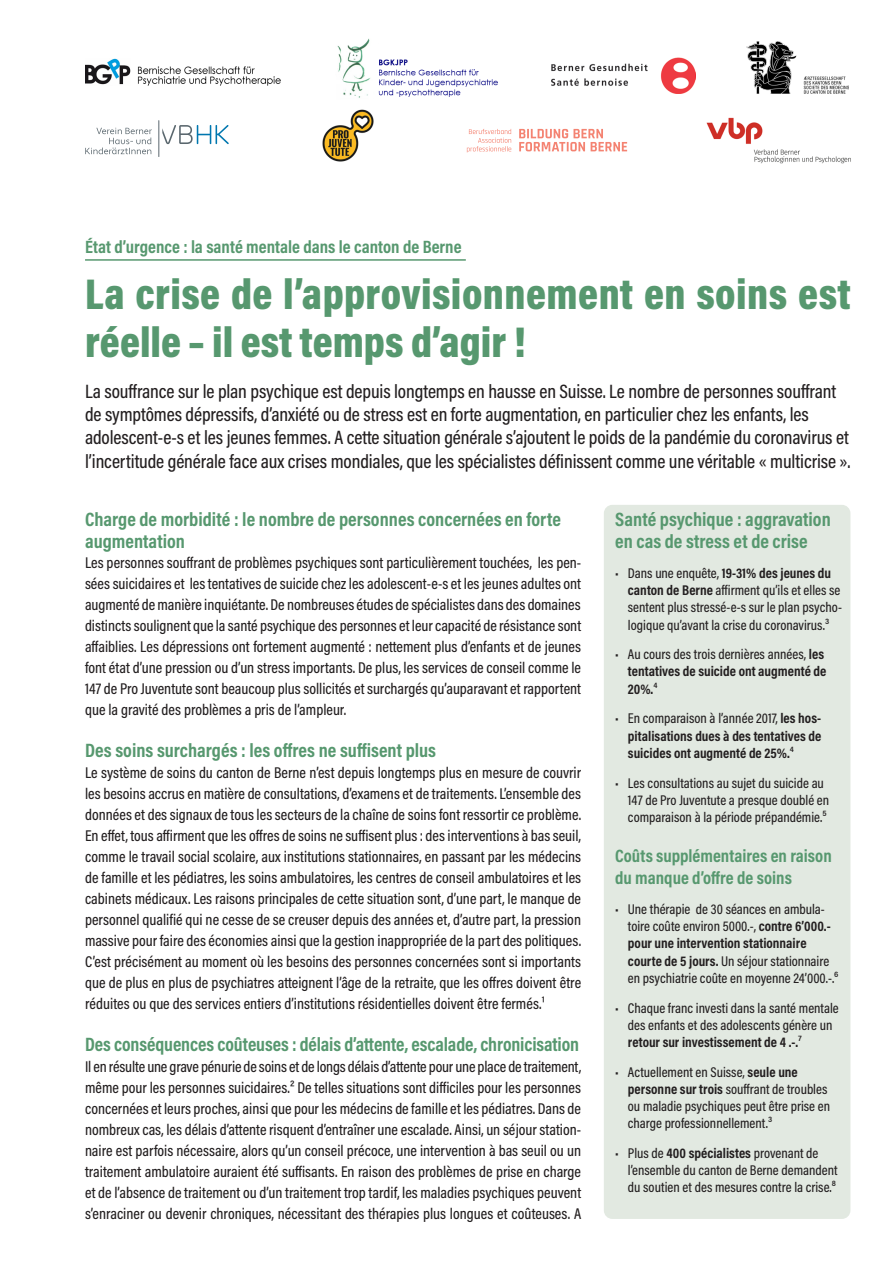
<style>
.page{position:relative;width:893px;height:1263px;background:#fff}
.page>*{position:absolute;margin:0;border:0;box-sizing:border-box;transform-origin:0 0}
.t1{font:900 43.5px/48px "Acumin Pro Cond";letter-spacing:.01em;color:#57986f}
.t2{font:500 19.5px/23.4px "Acumin Pro Cond";letter-spacing:-.005em;color:#231f20}
.t3{font:700 19.5px/22.5px "Acumin Pro Cond";color:#57986f}
.t4{font:700 18px/22.5px "Acumin Pro Cond";color:#57986f}
.t5{font:500 15.75px/21px "Acumin Pro Cond";color:#231f20;text-align:justify}
.t6{font:500 14.25px/17.1px "Acumin Pro Cond";color:#231f20}
.t7{font:700 14.25px/17.1px "Acumin Pro Cond";color:#231f20}
.s1{font-weight:700}
.s2{font-weight:500}
</style>
<div class="page">
<div style="left:604px;top:505px;width:246px;height:714px;background:#e2e9e1;border-radius:9px"></div>
<img style="left:337px;top:38px;width:161px;height:60px">
<img style="left:85px;top:59px;width:196px;height:26px">
<img style="left:551px;top:58px;width:144px;height:35px">
<svg style="left:519px;top:129px;width:108px;height:22px"></svg>
<svg style="left:467px;top:129px;width:44px;height:23px"></svg>
<img style="left:322px;top:109px;width:52px;height:53px">
<svg style="left:162px;top:125px;width:67px;height:19px"></svg>
<svg style="left:85px;top:128px;width:67px;height:26px"></svg>
<hr style="left:159px;top:121px;width:1px;height:36px;background:#5a676e">
<img style="left:706px;top:118px;width:145px;height:46px">
<img style="left:746px;top:41px;width:103px;height:53px">
<hr style="left:85px;top:259px;width:381px;height:2px;background:#57986f">
<p class="t4" style="left:85px;top:235px;width:378px">État d’urgence : la santé mentale dans le canton de Berne</p>
<h1 class="t1" style="left:85px;top:269px;width:767px">La crise de l’approvisionnement en soins est réelle – il est temps d’agir !</h1>
<p class="t2" style="left:85px;top:379px;width:767px">La souffrance sur le plan psychique est depuis longtemps en hausse en Suisse. Le nombre de personnes souffrant de symptômes dépressifs, d’anxiété ou de stress est en forte augmentation, en particulier chez les enfants, les adolescent-e-s et les jeunes femmes. A cette situation générale s’ajoutent le poids de la pandémie du coronavirus et l’incertitude générale face aux crises mondiales, que les spécialistes définissent comme une véritable « multicrise ».</p>
<p class="t3" style="left:85px;top:507px;width:477px">Charge de morbidité : le nombre de personnes concernées en forte augmentation</p>
<p class="t5" style="left:85px;top:552px;width:498px">Les personnes souffrant de problèmes psychiques sont particulièrement touchées, les pen&shy;sées suicidaires et les tentatives de suicide chez les adolescent-e-s et les jeunes adultes ont augmenté de manière inquiétante. De nombreuses études de spécialistes dans des domaines distincts soulignent que la santé psychique des personnes et leur capacité de résistance sont affaiblies. Les dépressions ont fortement augmenté : nettement plus d’enfants et de jeunes font état d’une pression ou d’un stress importants. De plus, les services de conseil comme le 147 de Pro Juventute sont beaucoup plus sollicités et surchargés qu’auparavant et rapportent que la gravité des problèmes a pris de l’ampleur.</p>
<p class="t3" style="left:85px;top:738px;width:353px">Des soins surchargés : les offres ne suffisent plus</p>
<p class="t5" style="left:85px;top:762px;width:498px">Le système de soins du canton de Berne n’est depuis longtemps plus en mesure de couvrir les besoins accrus en matière de consultations, d’examens et de traitements. L’ensemble des données et des signaux de tous les secteurs de la chaîne de soins font ressortir ce problème.<br>En effet, tous affirment que les offres de soins ne suffisent plus : des interventions à bas seuil, comme le travail social scolaire, aux institutions stationnaires, en passant par les médecins de famille et les pédiatres, les soins ambulatoires, les centres de conseil ambulatoires et les cabinets médicaux. Les raisons principales de cette situation sont, d’une part, le manque de personnel qualifié qui ne cesse de se creuser depuis des années et, d’autre part, la pression massive pour faire des économies ainsi que la gestion inappropriée de la part des politiques.<br>C’est précisément au moment où les besoins des personnes concernées sont si importants que de plus en plus de psychiatres atteignent l’âge de la retraite, que les offres doivent être réduites ou que des services entiers d’institutions résidentielles doivent être fermés.¹</p>
<p class="t3" style="left:85px;top:1032px;width:496px">Des conséquences coûteuses : délais d’attente, escalade, chronicisation</p>
<p class="t5" style="left:85px;top:1056px;width:498px">Il en résulte une grave pénurie de soins et de longs délais d’attente pour une place de traitement, même pour les personnes suicidaires.² De telles situations sont difficiles pour les personnes concernées et leurs proches, ainsi que pour les médecins de famille et les pédiatres. Dans de nombreux cas, les délais d’attente risquent d’entraîner une escalade. Ainsi, un séjour station&shy;naire est parfois nécessaire, alors qu’un conseil précoce, une intervention à bas seuil ou un traitement ambulatoire auraient été suffisants. En raison des problèmes de prise en charge et de l’absence de traitement ou d’un traitement trop tardif, les maladies psychiques peuvent s’enraciner ou devenir chroniques, nécessitant des thérapies plus longues et coûteuses. A</p>
<p class="t3" style="left:615px;top:507px;width:217px">Santé psychique : aggravation en cas de stress et de crise</p>
<p class="t6" style="left:628px;top:564px;width:216px;text-indent:-13px">• Dans une enquête, <span class="s1">19-31% des jeunes du canton de Berne</span> affirment qu’ils et elles se sentent plus stressé-e-s sur le plan psycho&shy;logique qu’avant la crise du coronavirus.³</p>
<p class="t7" style="left:628px;top:645px;width:200px;text-indent:-13px"><span class="s2">• Au cours des trois dernières années,</span> les tentatives de suicide ont augmenté de<br>20%.<span class="s2">⁴</span></p>
<p class="t7" style="left:628px;top:709px;width:195px;text-align:justify;text-indent:-13px"><span class="s2">• En comparaison à l’année 2017,</span> les hos&shy;pitalisations dues à des tentatives de suicides ont augmenté de 25%.<span class="s2">⁴</span></p>
<p class="t6" style="left:628px;top:774px;width:203px;text-indent:-13px">• Les consultations au sujet du suicide au<br>147 de Pro Juventute a presque doublé en comparaison à la période prépandémie.⁵</p>
<p class="t4" style="left:615px;top:844px;width:218px">Coûts supplémentaires en raison du manque d’offre de soins</p>
<p class="t6" style="left:628px;top:900px;width:212px;text-indent:-13px">• Une thérapie de 30 séances en ambula&shy;toire coûte environ 5000.-, <span class="s1">contre 6’000.- pour une intervention stationnaire courte de 5 jours.</span> Un séjour stationnaire en psychiatrie coûte en moyenne 24’000.-.⁶</p>
<p class="t6" style="left:628px;top:999px;width:212px;text-indent:-13px">• Chaque franc investi dans la santé mentale des enfants et des adolescents génère un <span class="s1">retour sur investissement de 4 .-.</span>⁷</p>
<p class="t6" style="left:628px;top:1063px;width:204px;text-indent:-13px">• Actuellement en Suisse, <span class="s1">seule une personne sur trois</span> souffrant de troubles ou maladie psychiques peut être prise en charge professionnellement.³</p>
<p class="t6" style="left:628px;top:1144px;width:211px;text-indent:-13px">• Plus de <span class="s1">400 spécialistes</span> provenant de l’ensemble du canton de Berne demandent du soutien et des mesures contre la crise.⁸</p>
</div>
